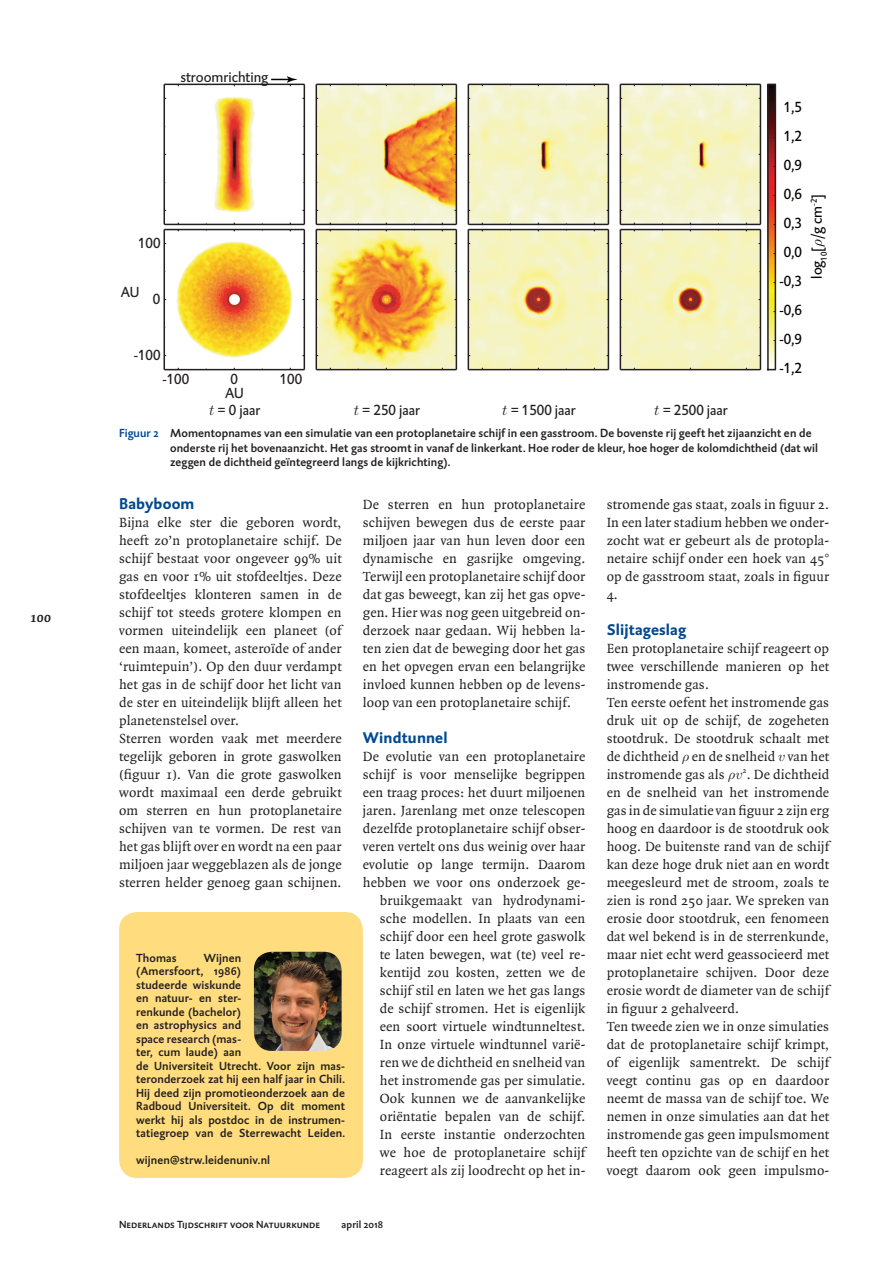
<style>
.page{position:relative;width:893px;height:1263px;background:#fff}
.page>*{position:absolute;margin:0;border:0;box-sizing:border-box;transform-origin:0 0}
.Tussenkop_Referentie{font:700 15.75px "DTL Caspari T";letter-spacing:.01em;color:#014990}
.Image{font:15px "DTL Caspari T";color:#231f20}
.Image-2{font:15px/29px "DTL Caspari T";color:#040503;text-align:justify}
.t1{font:italic 700 15px "Quadraat";color:#231f20}
.Basis_Tekst{font:14.25px/18px "Quadraat";letter-spacing:.01em;color:#231f20;text-align:justify}
.auteur_biografie{font:500 12px/13.5px "DTL Caspari ST";letter-spacing:.01em;color:#231f20}
.Bijschrift_foto_s{font:500 12px/14.4px "DTL Caspari ST";letter-spacing:.01em;color:#231f20}
.t2{font:500 10.5px "DTL Caspari T Caps";letter-spacing:.005em;color:#231f20}
.t3{font:500 10.5px "DTL Caspari ST";letter-spacing:.015em;color:#231f20}
.s1{font-family:"CMMI10"}
.s2{color:#014990}
</style>
<div class="page">
<div style="left:119px;top:912px;width:244px;height:266px;background:#ffdc7e;border-radius:18px"></div>
<img style="left:254px;top:952px;width:88px;height:99px">
<svg style="left:767px;top:83px;width:10px;height:288px;background:#9b673f"></svg>
<img style="left:165px;top:85px;width:139px;height:139px">
<hr style="left:164px;top:84px;width:140px;height:1px;background:#231f20">
<hr style="left:304px;top:84px;width:1px;height:140px;background:#231f20">
<hr style="left:164px;top:224px;width:140px;height:1px;background:#231f20">
<hr style="left:164px;top:84px;width:1px;height:140px;background:#231f20">
<img style="left:317px;top:85px;width:139px;height:139px">
<hr style="left:316px;top:84px;width:140px;height:1px;background:#231f20">
<hr style="left:456px;top:84px;width:1px;height:140px;background:#231f20">
<hr style="left:316px;top:224px;width:140px;height:1px;background:#231f20">
<hr style="left:316px;top:84px;width:1px;height:140px;background:#231f20">
<img style="left:469px;top:85px;width:139px;height:139px">
<hr style="left:468px;top:84px;width:140px;height:1px;background:#231f20">
<hr style="left:608px;top:84px;width:1px;height:140px;background:#231f20">
<hr style="left:468px;top:224px;width:140px;height:1px;background:#231f20">
<hr style="left:468px;top:84px;width:1px;height:140px;background:#231f20">
<img style="left:621px;top:85px;width:139px;height:139px">
<hr style="left:620px;top:84px;width:140px;height:1px;background:#231f20">
<hr style="left:760px;top:84px;width:1px;height:140px;background:#231f20">
<hr style="left:620px;top:224px;width:140px;height:1px;background:#231f20">
<hr style="left:620px;top:84px;width:1px;height:140px;background:#231f20">
<img style="left:165px;top:230px;width:139px;height:139px">
<hr style="left:164px;top:229px;width:140px;height:1px;background:#231f20">
<hr style="left:304px;top:230px;width:1px;height:140px;background:#231f20">
<hr style="left:164px;top:369px;width:140px;height:1px;background:#231f20">
<hr style="left:164px;top:230px;width:1px;height:140px;background:#231f20">
<img style="left:317px;top:230px;width:139px;height:139px">
<hr style="left:316px;top:229px;width:140px;height:1px;background:#231f20">
<hr style="left:456px;top:230px;width:1px;height:140px;background:#231f20">
<hr style="left:316px;top:369px;width:140px;height:1px;background:#231f20">
<hr style="left:316px;top:230px;width:1px;height:140px;background:#231f20">
<img style="left:469px;top:230px;width:139px;height:139px">
<hr style="left:468px;top:229px;width:140px;height:1px;background:#231f20">
<hr style="left:608px;top:230px;width:1px;height:140px;background:#231f20">
<hr style="left:468px;top:369px;width:140px;height:1px;background:#231f20">
<hr style="left:468px;top:230px;width:1px;height:140px;background:#231f20">
<img style="left:621px;top:230px;width:139px;height:139px">
<hr style="left:620px;top:229px;width:140px;height:1px;background:#231f20">
<hr style="left:760px;top:230px;width:1px;height:140px;background:#231f20">
<hr style="left:620px;top:369px;width:140px;height:1px;background:#231f20">
<hr style="left:620px;top:230px;width:1px;height:140px;background:#231f20">
<svg style="left:271px;top:76px;width:27px;height:10px"></svg>
<p class="t1" style="left:30px;top:609px;width:22px">100</p>
<p class="Image" style="left:180px;top:68px;width:89px">stroomrichting</p>
<p class="Image" style="left:138px;top:234px;width:24px">100</p>
<p class="Image" style="left:121px;top:282px;width:20px">AU</p>
<p class="Image" style="left:153px;top:290px;width:9px">0</p>
<p class="Image" style="left:134px;top:346px;width:28px">-100</p>
<p class="Image" style="left:162px;top:369px;width:28px">-100</p>
<p class="Image" style="left:231px;top:369px;width:9px">0</p>
<p class="Image" style="left:280px;top:369px;width:24px">100</p>
<p class="Image" style="left:225px;top:384px;width:20px">AU</p>
<p class="Image" style="left:209px;top:400px;width:53px"><span class="s1">t</span> = 0 jaar</p>
<p class="Image" style="left:354px;top:400px;width:68px"><span class="s1">t</span> = 250 jaar</p>
<p class="Image" style="left:502px;top:400px;width:75px"><span class="s1">t</span> = 1500 jaar</p>
<p class="Image" style="left:654px;top:400px;width:75px"><span class="s1">t</span> = 2500 jaar</p>
<p class="Image-2" style="left:784px;top:92px;width:19px">1,5<br>1,2<br>0,9<br>0,6<br>0,3</p>
<p class="Image-2" style="left:784px;top:237px;width:19px">0,0</p>
<p class="Image-2" style="left:780px;top:266px;width:24px">-0,3 -0,6 -0,9 -1,2</p>
<p class="Image-2" style="left:802px;top:279px;width:86px;rotate:-90deg">log<sub>10</sub>[<span class="s1">ρ</span>/g cm<sup>-2</sup>]</p>
<p class="Bijschrift_foto_s" style="left:170px;top:426px;width:649px;text-indent:-51px"><span class="s2">Figuur 2</span> Momentopnames van een simulatie van een protoplanetaire schijf in een gasstroom. De bovenste rij geeft het zijaanzicht en de onderste rij het bovenaanzicht. Het gas stroomt in vanaf de linkerkant. Hoe roder de kleur, hoe hoger de kolomdichtheid (dat wil zeggen de dichtheid geïntegreerd langs de kijkrichting).</p>
<p class="Tussenkop_Referentie" style="left:119px;top:494px;width:77px">Babyboom</p>
<p class="Basis_Tekst" style="left:119px;top:514px;width:224px">Bijna elke ster die geboren wordt, heeft zo’n protoplanetaire schijf. De schijf bestaat voor ongeveer 99% uit gas en voor 1% uit stofdeeltjes. Deze stofdeeltjes klonteren samen in de schijf tot steeds grotere klompen en vormen uiteindelijk een planeet (of een maan, komeet, asteroïde of ander ‘ruimtepuin’). Op den duur verdampt het gas in de schijf door het licht van de ster en uiteindelijk blijft alleen het planetenstelsel over.</p>
<p class="Basis_Tekst" style="left:119px;top:730px;width:224px">Sterren worden vaak met meerdere tegelijk geboren in grote gaswolken (figuur 1). Van die grote gaswolken wordt maximaal een derde gebruikt om sterren en hun protoplanetaire schijven van te vormen. De rest van het gas blijft over en wordt na een paar miljoen jaar weggeblazen als de jonge sterren helder genoeg gaan schijnen.</p>
<p class="auteur_biografie" style="left:136px;top:951px;width:42px">Thomas</p>
<p class="auteur_biografie" style="left:136px;top:951px;width:210px;text-indent:68px">Wijnen<br>(Amersfoort, 1986)<br>studeerde wiskunde<br>en natuur- en ster-<br>renkunde (bachelor)<br>en astrophysics and<br>space research (mas-<br>ter, cum laude) aan<br>de Universiteit Utrecht. Voor zijn mas&shy;teronderzoek zat hij een half jaar in Chili.<br>Hij deed zijn promotieonderzoek aan de<br>Radboud Universiteit. Op dit moment werkt hij als postdoc in de instrumen&shy;tatiegroep van de Sterrewacht Leiden.</p>
<p class="auteur_biografie" style="left:136px;top:1153px;width:136px">wijnen@strw.leidenuniv.nl</p>
<p class="Basis_Tekst" style="left:363px;top:496px;width:224px">De sterren en hun protoplanetaire schijven bewegen dus de eerste paar miljoen jaar van hun leven door een dynamische en gasrijke omgeving.<br>Terwijl een protoplanetaire schijf door dat gas beweegt, kan zij het gas opve&shy;gen. Hier was nog geen uitgebreid on&shy;derzoek naar gedaan. Wij hebben la&shy;ten zien dat de beweging door het gas en het opvegen ervan een belangrijke invloed kunnen hebben op de levens&shy;loop van een protoplanetaire schijf.</p>
<p class="Tussenkop_Referentie" style="left:363px;top:727px;width:86px">Windtunnel</p>
<p class="Basis_Tekst" style="left:363px;top:748px;width:224px;text-align:right">De evolutie van een protoplanetaire schijf is voor menselijke begrippen een traag proces: het duurt miljoenen jaren. Jarenlang met onze telescopen dezelfde protoplanetaire schijf obser&shy;veren vertelt ons dus weinig over haar evolutie op lange termijn. Daarom hebben we voor ons onderzoek ge&shy;bruikgemaakt van hydrodynami&shy;sche modellen. In plaats van een schijf door een heel grote gaswolk<br>te laten bewegen, wat (te) veel re&shy;kentijd zou kosten, zetten we de schijf stil en laten we het gas langs de schijf stromen. Het is eigenlijk een soort virtuele windtunneltest.<br>In onze virtuele windtunnel varië&shy;ren we de dichtheid en snelheid van het instromende gas per simulatie.<br>Ook kunnen we de aanvankelijke oriëntatie bepalen van de schijf.<br>In eerste instantie onderzochten we hoe de protoplanetaire schijf reageert als zij loodrecht op het in-</p>
<p class="t2" style="left:119px;top:1218px;width:203px">Nederlands Tijdschrift voor Natuurkunde</p>
<p class="t3" style="left:342px;top:1218px;width:43px">april 2018</p>
<p class="Basis_Tekst" style="left:607px;top:496px;width:224px">stromende gas staat, zoals in figuur 2.<br>In een later stadium hebben we onder&shy;zocht wat er gebeurt als de protopla&shy;netaire schijf onder een hoek van 45° op de gasstroom staat, zoals in figuur 4.</p>
<p class="Tussenkop_Referentie" style="left:607px;top:619px;width:81px">Slijtageslag</p>
<p class="Basis_Tekst" style="left:607px;top:640px;width:224px">Een protoplanetaire schijf reageert op twee verschillende manieren op het instromende gas.</p>
<p class="Basis_Tekst" style="left:607px;top:694px;width:224px">Ten eerste oefent het instromende gas druk uit op de schijf, de zogeheten stootdruk. De stootdruk schaalt met de dichtheid <span class="s1">ρ</span> en de snelheid <span class="s1">v</span> van het instromende gas als <span class="s1">ρv</span><sup>2</sup>. De dichtheid en de snelheid van het instromende gas in de simulatie van figuur 2 zijn erg hoog en daardoor is de stootdruk ook hoog. De buitenste rand van de schijf kan deze hoge druk niet aan en wordt meegesleurd met de stroom, zoals te zien is rond 250 jaar. We spreken van erosie door stootdruk, een fenomeen dat wel bekend is in de sterrenkunde, maar niet echt werd geassocieerd met protoplanetaire schijven. Door deze erosie wordt de diameter van de schijf in figuur 2 gehalveerd.</p>
<p class="Basis_Tekst" style="left:607px;top:1018px;width:224px">Ten tweede zien we in onze simulaties dat de protoplanetaire schijf krimpt, of eigenlijk samentrekt. De schijf veegt continu gas op en daardoor neemt de massa van de schijf toe. We nemen in onze simulaties aan dat het instromende gas geen impulsmoment heeft ten opzichte van de schijf en het voegt daarom ook geen impulsmo-</p>
</div>
